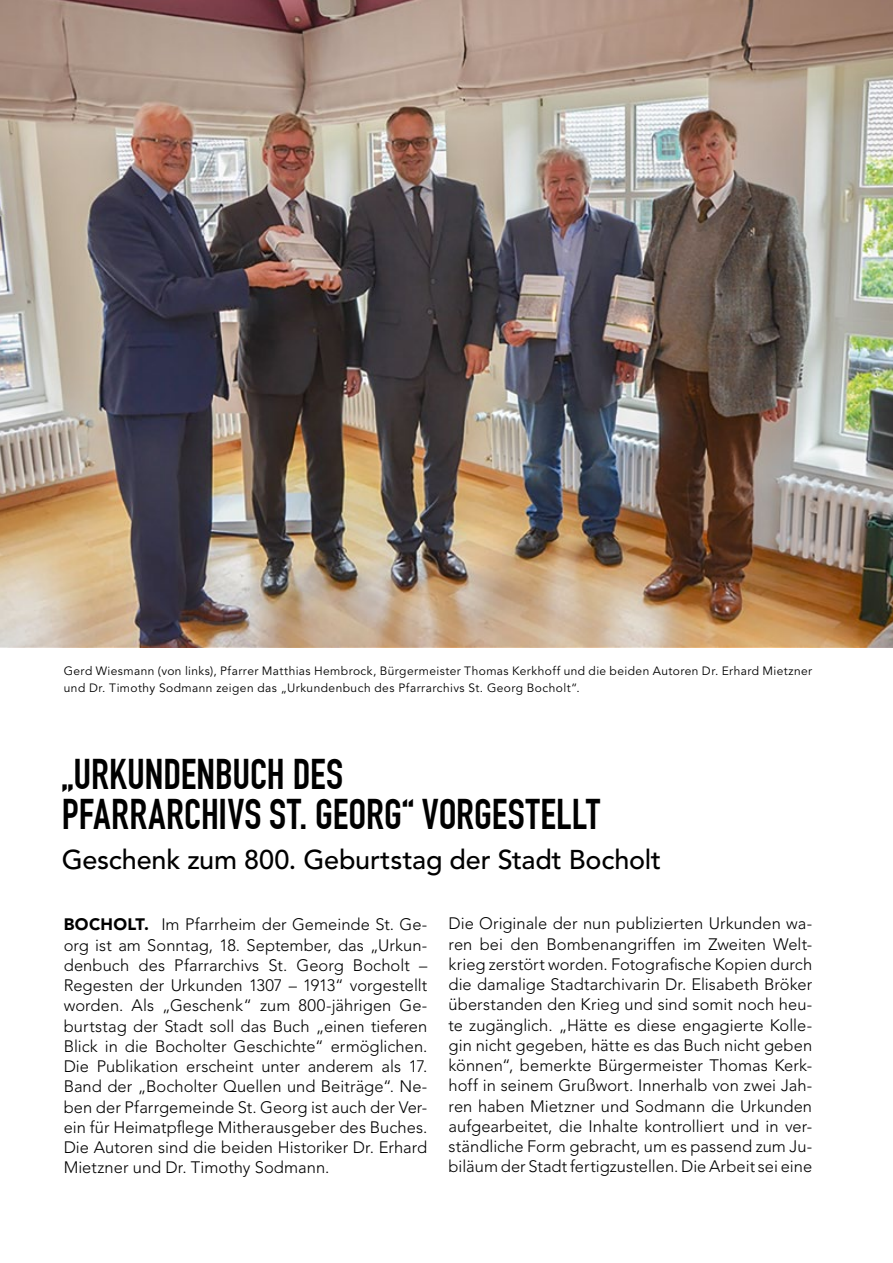
<style>
.page{position:relative;width:893px;height:1263px;background:#fff}
.page>*{position:absolute;margin:0;border:0;box-sizing:border-box;transform-origin:0 0}
.t1{font:700 42px/39.6px "DIN Condensed";color:#000}
.t2{font:500 27px "Avenir";letter-spacing:-.005em;color:#000}
.t3{font:300 16.5px/20.2px "Avenir";color:#000;text-align:justify}
.t4{font:12px/16.5px "Avenir";letter-spacing:.035em;color:#000}
.s1{font-weight:900}
</style>
<div class="page">
<img style="left:0;top:0;width:893px;height:647px">
<p class="t4" style="left:64px;top:663px;width:750px">Gerd Wiesmann (von links), Pfarrer Matthias Hembrock, Bürgermeister Thomas Kerkhoff und die beiden Autoren Dr. Erhard Mietzner und Dr. Timothy Sodmann zeigen das „Urkundenbuch des Pfarrarchivs St. Georg Bocholt“.</p>
<h1 class="t1" style="left:62px;top:755px;width:540px">„URKUNDENBUCH DES<br>PFARRARCHIVS ST. GEORG“ VORGESTELLT</h1>
<h2 class="t2" style="left:62px;top:844px;width:601px">Geschenk zum 800. Geburtstag der Stadt Bocholt</h2>
<p class="t3" style="left:64px;top:914px;width:365px"><span class="s1">BOCHOLT.</span> Im Pfarrheim der Gemeinde St. Ge&shy;org ist am Sonntag, 18. September, das „Urkun&shy;denbuch des Pfarrarchivs St. Georg Bocholt – Regesten der Urkunden 1307 – 1913“ vorgestellt worden. Als „Geschenk“ zum 800-jährigen Ge&shy;burtstag der Stadt soll das Buch „einen tieferen Blick in die Bocholter Geschichte“ ermöglichen.<br>Die Publikation erscheint unter anderem als 17.<br>Band der „Bocholter Quellen und Beiträge“. Ne&shy;ben der Pfarrgemeinde St. Georg ist auch der Ver&shy;ein für Heimatpflege Mitherausgeber des Buches.<br>Die Autoren sind die beiden Historiker Dr. Erhard Mietzner und Dr. Timothy Sodmann.</p>
<p class="t3" style="left:449px;top:914px;width:365px">Die Originale der nun publizierten Urkunden wa&shy;ren bei den Bombenangriffen im Zweiten Welt&shy;krieg zerstört worden. Fotografische Kopien durch die damalige Stadtarchivarin Dr. Elisabeth Bröker überstanden den Krieg und sind somit noch heu&shy;te zugänglich. „Hätte es diese engagierte Kolle&shy;gin nicht gegeben, hätte es das Buch nicht geben können“, bemerkte Bürgermeister Thomas Kerk&shy;hoff in seinem Grußwort. Innerhalb von zwei Jah&shy;ren haben Mietzner und Sodmann die Urkunden aufgearbeitet, die Inhalte kontrolliert und in ver&shy;ständliche Form gebracht, um es passend zum Ju&shy;biläum der Stadt fertigzustellen. Die Arbeit sei eine</p>
</div>
